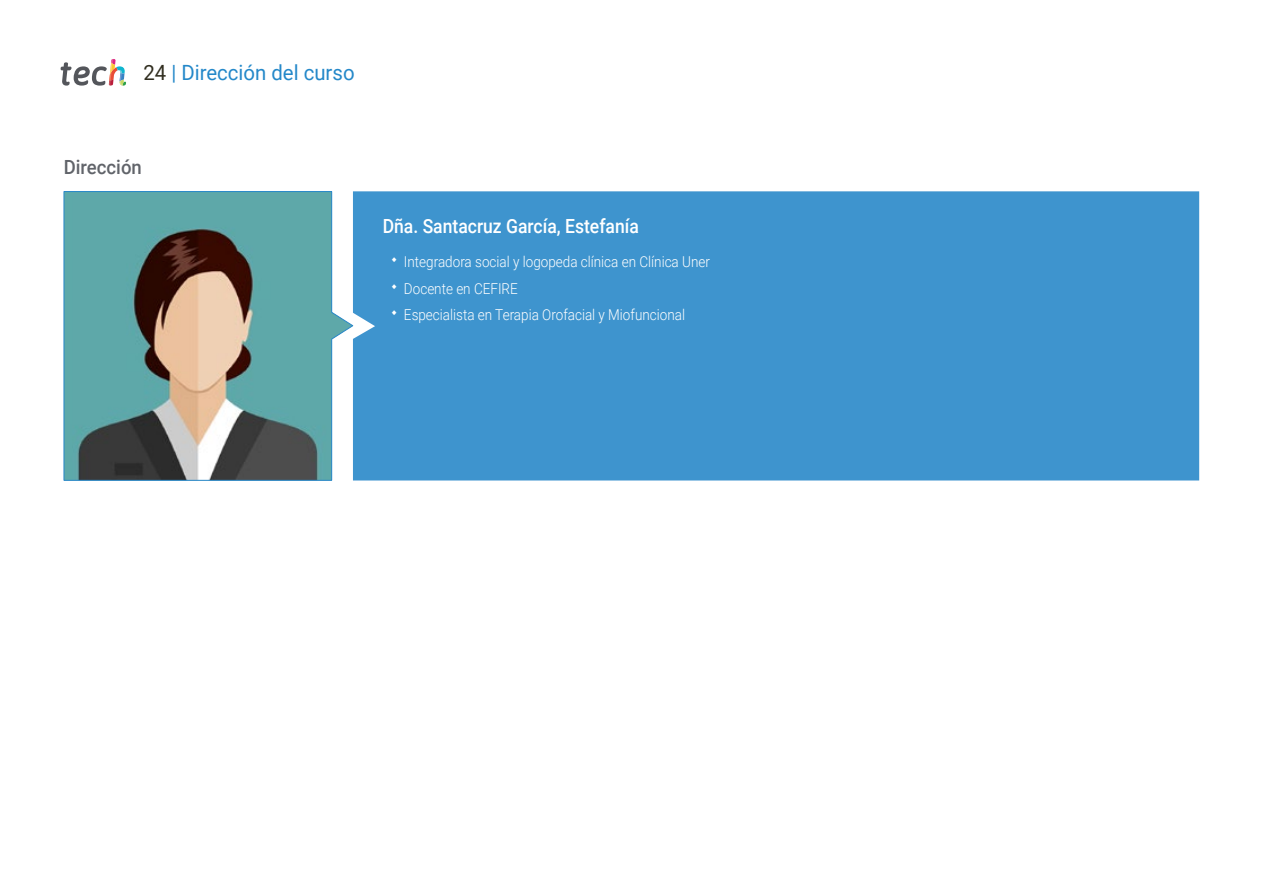
<style>
.page{position:relative;width:1263px;height:893px;background:#fff}
.page>*{position:absolute;margin:0;border:0;box-sizing:border-box;transform-origin:0 0}
.t1{font:21px "Roboto";color:#2488c9}
.t2{font:500 19.5px "Roboto";color:#fff;scale:.9 1}
.t3{font:500 19.5px "Roboto";color:#61646a;scale:.95 1}
.t4{font:300 15px/26.7px "Roboto";color:#fff;scale:.9 1}
.s1{color:#312e20}
</style>
<div class="page">
<svg style="left:61px;top:59px;width:65px;height:27px"></svg>
<div style="left:353px;top:191px;width:846px;height:289px;background:#3e94ce"></div>
<svg style="left:64px;top:191px;width:289px;height:290px"></svg>
<svg style="left:392px;top:257px;width:5px;height:5px"></svg>
<svg style="left:392px;top:284px;width:5px;height:5px"></svg>
<svg style="left:392px;top:310px;width:5px;height:5px"></svg>
<h1 class="t1" style="left:144px;top:57px;width:213px"><span class="s1">24</span> | Dirección del curso</h1>
<h2 class="t3" style="left:64px;top:154px;width:84px">Dirección</h2>
<h2 class="t2" style="left:383px;top:212px;width:286px">Dña. Santacruz García, Estefanía</h2>
<p class="t4" style="left:404px;top:247px;width:341px">Integradora social y logopeda clínica en Clínica Uner<br>Docente en CEFIRE<br>Especialista en Terapia Orofacial y Miofuncional</p>
</div>
